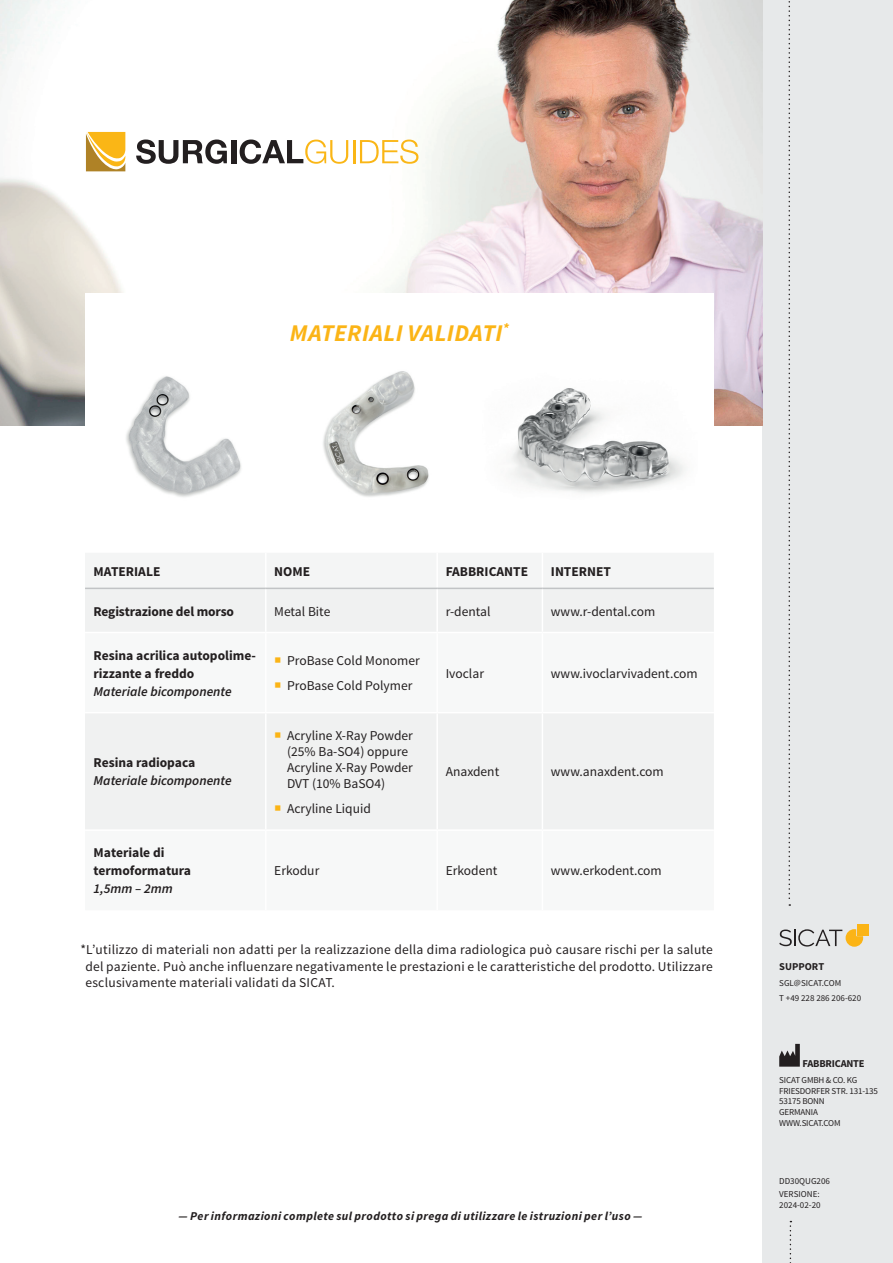
<style>
.page{position:relative;width:893px;height:1263px;background:#fff}
.page>*{position:absolute;margin:0;border:0;box-sizing:border-box;transform-origin:0 0}
.t1{font:italic 700 24px "Source Sans Pro";letter-spacing:.015em;color:#fbb416}
.t2{font:13.5px/16.2px "Source Sans Pro";color:#231f20}
.t3{font:700 13.5px/18px "Source Sans Pro";color:#231f20}
.t4{font:italic 600 13.5px "Source Sans Pro";color:#231f20}
.t5{font:italic 700 12px "Source Sans Pro";letter-spacing:.035em;color:#231f20}
.t6{font:700 10.5px "Source Sans Pro";letter-spacing:-.02em;color:#231f20}
.t7{font:700 10.5px "Source Sans Pro";color:#231f20}
.t8{font:9px/10.8px "Source Sans Pro";letter-spacing:-.02em;color:#231f20}
.t9{font:9px/15px "Source Sans Pro";color:#231f20}
.s1{color:#fbb416}
</style>
<div class="page">
<div style="left:762px;top:0;width:131px;height:1263px;background:#e7e9ea"></div>
<img style="left:0;top:0;width:762px;height:425px">
<div style="left:85px;top:294px;width:629px;height:142px;background:#fff"></div>
<img style="left:323px;top:371px;width:106px;height:126px">
<img style="left:510px;top:388px;width:175px;height:105px">
<img style="left:126px;top:376px;width:115px;height:121px">
<svg style="left:86px;top:132px;width:39px;height:39px;background:#e5b23f"></svg>
<svg style="left:136px;top:139px;width:91px;height:25px"></svg>
<div style="left:231px;top:140px;width:5px;height:23px;background:#231f20"></div>
<svg style="left:240px;top:139px;width:108px;height:25px"></svg>
<hr style="left:353px;top:140px;width:2px;height:23px;background:#fab616">
<svg style="left:360px;top:140px;width:58px;height:24px"></svg>
<svg style="left:790px;top:1221px;width:1px;height:42px"></svg>
<svg style="left:788px;top:1px;width:2px;height:905px"></svg>
<svg style="left:779px;top:929px;width:84px;height:18px"></svg>
<div style="left:857px;top:924px;width:11px;height:11px;background:#fbb416"></div>
<svg style="left:779px;top:1044px;width:21px;height:23px"></svg>
<div style="left:85px;top:553px;width:629px;height:35px;background:#f4f5f5"></div>
<div style="left:85px;top:589px;width:629px;height:43px;background:#f0f1f1"></div>
<div style="left:85px;top:714px;width:629px;height:115px;background:#f0f1f1"></div>
<hr style="left:436px;top:589px;width:2px;height:43px;background:#fff">
<hr style="left:542px;top:589px;width:1px;height:43px;background:#fff">
<hr style="left:436px;top:713px;width:2px;height:116px;background:#fff">
<hr style="left:542px;top:713px;width:1px;height:116px;background:#fff">
<hr style="left:436px;top:553px;width:2px;height:35px;background:#fff">
<hr style="left:542px;top:553px;width:1px;height:35px;background:#fff">
<hr style="left:265px;top:589px;width:1px;height:43px;background:#fff">
<hr style="left:265px;top:713px;width:1px;height:116px;background:#fff">
<hr style="left:265px;top:553px;width:1px;height:35px;background:#fff">
<hr style="left:85px;top:588px;width:181px;height:1px;background:#c1c3c5">
<hr style="left:266px;top:588px;width:171px;height:1px;background:#c1c3c5">
<hr style="left:437px;top:588px;width:105px;height:1px;background:#c1c3c5">
<hr style="left:542px;top:588px;width:172px;height:1px;background:#c1c3c5">
<h1 class="t1" style="left:290px;top:318px;width:220px">MATERIALI VALIDATI<sup>*</sup></h1>
<p class="t3" style="left:94px;top:563px;width:68px">MATERIALE</p>
<p class="t3" style="left:274px;top:563px;width:37px">NOME</p>
<p class="t3" style="left:446px;top:563px;width:84px">FABBRICANTE</p>
<p class="t3" style="left:551px;top:563px;width:62px">INTERNET</p>
<p class="t3" style="left:94px;top:602px;width:142px">Registrazione del morso</p>
<p class="t2" style="left:274px;top:603px;width:58px">Metal Bite</p>
<p class="t2" style="left:446px;top:603px;width:46px">r-dental</p>
<p class="t2" style="left:551px;top:603px;width:106px">www.r-dental.com</p>
<p class="t3" style="left:94px;top:647px;width:164px">Resina acrilica autopolime&shy;rizzante a freddo</p>
<p class="t4" style="left:94px;top:682px;width:140px">Materiale bicomponente</p>
<p class="t2" style="left:274px;top:653px;width:147px"><span class="s1">○</span> ProBase Cold Monomer</p>
<p class="t2" style="left:274px;top:678px;width:140px"><span class="s1">○</span> ProBase Cold Polymer</p>
<p class="t2" style="left:446px;top:665px;width:40px">Ivoclar</p>
<p class="t2" style="left:551px;top:665px;width:148px">www.ivoclarvivadent.com</p>
<p class="t3" style="left:94px;top:754px;width:103px">Resina radiopaca</p>
<p class="t4" style="left:94px;top:772px;width:140px">Materiale bicomponente</p>
<p class="t3" style="left:94px;top:844px;width:99px">Materiale di termoformatura</p>
<p class="t4" style="left:94px;top:880px;width:81px">1,5mm – 2mm</p>
<p class="t2" style="left:287px;top:727px;width:127px;text-indent:-13px"><span class="s1">○</span> Acryline X-Ray Powder (25% Ba-SO4) oppure<br>Acryline X-Ray Powder<br>DVT (10% BaSO4)</p>
<p class="t2" style="left:274px;top:801px;width:98px"><span class="s1">○</span> Acryline Liquid</p>
<p class="t2" style="left:446px;top:764px;width:55px">Anaxdent</p>
<p class="t2" style="left:551px;top:764px;width:114px">www.anaxdent.com</p>
<p class="t2" style="left:274px;top:863px;width:47px">Erkodur</p>
<p class="t2" style="left:446px;top:863px;width:53px">Erkodent</p>
<p class="t2" style="left:551px;top:863px;width:112px">www.erkodent.com</p>
<p class="t2" style="left:85px;top:942px;width:629px;text-align:justify;text-indent:-5px">*L’utilizzo di materiali non adatti per la realizzazione della dima radiologica può causare rischi per la salute del paziente. Può anche influenzare negativamente le prestazioni e le caratteristiche del prodotto. Utilizzare esclusivamente materiali validati da SICAT.</p>
<p class="t5" style="left:179px;top:1209px;width:465px">— Per informazioni complete sul prodotto si prega di utilizzare le istruzioni per l’uso —</p>
<p class="t7" style="left:779px;top:960px;width:47px">SUPPORT</p>
<p class="t9" style="left:779px;top:975px;width:83px">SGL@SICAT.COM<br>T +49 228 286 206-620</p>
<p class="t6" style="left:803px;top:1056px;width:64px">FABBRICANTE</p>
<p class="t8" style="left:779px;top:1074px;width:100px">SICAT GMBH &amp; CO. KG<br>FRIESDORFER STR. 131-135<br>53175 BONN<br>GERMANIA<br>WWW.SICAT.COM</p>
<p class="t9" style="left:779px;top:1175px;width:52px;line-height:12.8px">DD30QUG206<br>VERSIONE:</p>
<p class="t8" style="left:779px;top:1199px;width:43px">2024-02-20</p>
</div>
